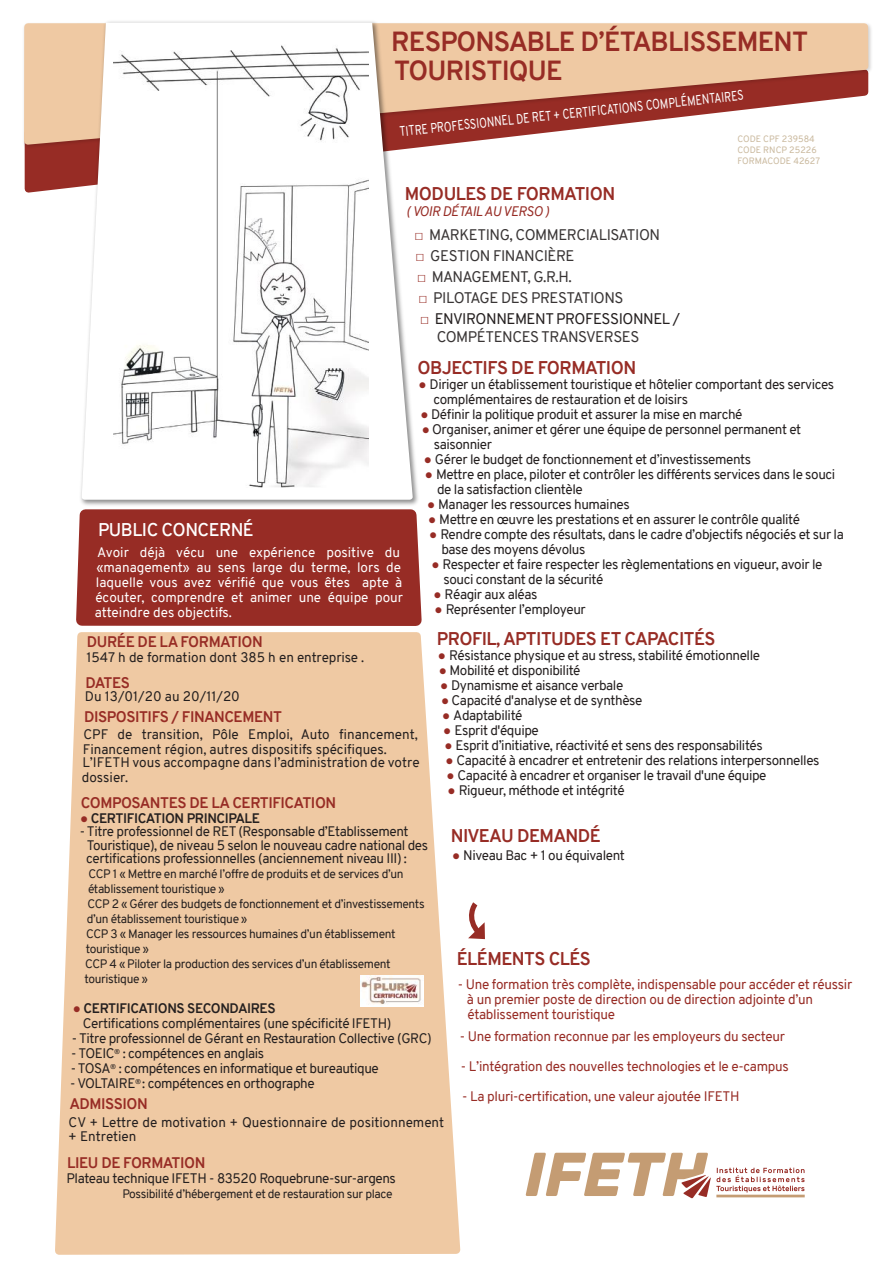
<style>
.page{position:relative;width:893px;height:1263px;background:#fff}
.page>*{position:absolute;margin:0;border:0;box-sizing:border-box;transform-origin:0 0}
.t1{font:700 27px/28.5px "Overpass";letter-spacing:-.03em;color:#972c25}
.t2{font:700 18px "Overpass";letter-spacing:-.03em;color:#972c25}
.t3{font:600 18px "Overpass";letter-spacing:-.03em;color:#fff}
.t4{font:700 15px "Overpass";letter-spacing:-.03em;color:#972c25}
.t5{font:15px "Overpass";letter-spacing:-.03em;color:#393535}
.t6{font:15px/18px "Overpass";letter-spacing:-.03em;color:#241f1f}
.t7{font:13.5px/15px "Overpass";letter-spacing:-.03em;color:#241f1f}
.t8{font:13.5px/15px "Overpass";letter-spacing:-.02em;color:#972c25}
.t9{font:13.5px/15px "Overpass";color:#241f1f}
.t10{font:13.5px/15px "Overpass";color:#fff}
.t11{font:13.5px "Overpass";color:#fff;scale:.78 1}
.t12{font:700 13.5px "Overpass";letter-spacing:-.03em;color:#241f1f}
.t13{font:italic 13.5px "Overpass";letter-spacing:-.03em;color:#972c25}
.t14{font:12px/15px "Overpass";letter-spacing:-.03em;color:#241f1f}
.t15{font:9px/10.8px "Overpass";color:#cab99e}
.s1{font-family:"Franklin Gothic";font-weight:600;font-style:italic;color:#972c25}
.s2{color:#393535}
.s3{font-family:"Franklin Gothic";color:#972c25}
.s4{font-family:"Franklin Gothic";font-weight:400;color:#972c25}
.s5{font-weight:700}
</style>
<div class="page">
<svg style="left:24px;top:151px;width:54px;height:42px;background:#9f3e37"></svg>
<svg style="left:24px;top:23px;width:847px;height:126px"></svg>
<svg style="left:55px;top:632px;width:406px;height:623px;background:#f0cdaa"></svg>
<div style="left:76px;top:509px;width:346px;height:117px;background:#972c25"></div>
<img style="left:78px;top:21px;width:343px;height:485px">
<svg style="left:82px;top:23px;width:331px;height:477px"></svg>
<svg style="left:468px;top:902px;width:17px;height:38px"></svg>
<svg style="left:526px;top:1153px;width:279px;height:45px"></svg>
<hr style="left:716px;top:1195px;width:89px;height:2px;background:#c49c73">
<img style="left:113px;top:34px;width:256px;height:453px">
<img style="left:360px;top:976px;width:63px;height:31px">
<h1 class="t1" style="left:391px;top:28px;width:418px">RESPONSABLE D’ÉTABLISSEMENT<br>TOURISTIQUE</h1>
<p class="t11" style="left:399px;top:122px;width:445px;rotate:-6deg">TITRE PROFESSIONNEL DE RET + CERTIFICATIONS COMPLÉMENTAIRES</p>
<p class="t15" style="left:737px;top:134px;width:84px">CODE CPF 239584<br>CODE RNCP 25226<br>FORMACODE 42627</p>
<h2 class="t2" style="left:405px;top:181px;width:212px">MODULES DE FORMATION</h2>
<p class="t13" style="left:406px;top:202px;width:145px">( VOIR DÉTAIL AU VERSO )</p>
<p class="t5" style="left:414px;top:224px;width:247px"><span class="s1">□</span> MARKETING, COMMERCIALISATION</p>
<p class="t5" style="left:415px;top:245px;width:161px"><span class="s1">□</span> GESTION FINANCIÈRE</p>
<p class="t5" style="left:417px;top:266px;width:156px"><span class="s1">□</span> MANAGEMENT, G.R.H.</p>
<p class="t5" style="left:418px;top:287px;width:207px"><span class="s1">□</span> PILOTAGE DES PRESTATIONS</p>
<p class="t6" style="left:437px;top:310px;width:245px;text-indent:-17px"><span class="s1">□</span> ENVIRONNEMENT PROFESSIONNEL /<br><span class="s2">COMPÉTENCES TRANSVERSES</span></p>
<h2 class="t2" style="left:417px;top:355px;width:220px">OBJECTIFS DE FORMATION</h2>
<p class="t7" style="left:433px;top:377px;width:402px;text-indent:-15px"><span class="s3">●</span> Diriger un établissement touristique et hôtelier comportant des services complémentaires de restauration et de loisirs</p>
<p class="t7" style="left:421px;top:407px;width:323px"><span class="s3">●</span> Définir la politique produit et assurer la mise en marché</p>
<p class="t7" style="left:434px;top:422px;width:369px;text-indent:-12px"><span class="s3">●</span> Organiser, animer et gérer une équipe de personnel permanent et saisonnier</p>
<p class="t7" style="left:424px;top:452px;width:329px"><span class="s3">●</span> Gérer le budget de fonctionnement et d’investissements</p>
<p class="t7" style="left:437px;top:467px;width:400px;text-indent:-12px"><span class="s3">●</span> Mettre en place, piloter et contrôler les différents services dans le souci de la satisfaction clientèle</p>
<p class="t7" style="left:427px;top:497px;width:204px"><span class="s3">●</span> Manager les ressources humaines</p>
<p class="t7" style="left:428px;top:512px;width:373px"><span class="s3">●</span> Mettre en œuvre les prestations et en assurer le contrôle qualité</p>
<p class="t7" style="left:441px;top:527px;width:404px;text-indent:-12px"><span class="s3">●</span> Rendre compte des résultats, dans le cadre d’objectifs négociés et sur la base des moyens dévolus</p>
<p class="t7" style="left:443px;top:557px;width:380px;text-indent:-12px"><span class="s3">●</span> Respecter et faire respecter les règlementations en vigueur, avoir le souci constant de la sécurité</p>
<p class="t7" style="left:433px;top:587px;width:106px"><span class="s3">●</span> Réagir aux aléas</p>
<p class="t7" style="left:435px;top:602px;width:153px"><span class="s3">●</span> Représenter l’employeur</p>
<h2 class="t2" style="left:437px;top:626px;width:280px">PROFIL, APTITUDES ET CAPACITÉS</h2>
<p class="t7" style="left:438px;top:648px;width:324px"><span class="s3">●</span> Résistance physique et au stress, stabilité émotionnelle</p>
<p class="t7" style="left:439px;top:663px;width:143px"><span class="s3">●</span> Mobilité et disponibilité</p>
<p class="t7" style="left:440px;top:678px;width:185px"><span class="s3">●</span> Dynamisme et aisance verbale</p>
<p class="t7" style="left:441px;top:693px;width:203px"><span class="s3">●</span> Capacité d'analyse et de synthèse</p>
<p class="t7" style="left:442px;top:708px;width:82px"><span class="s3">●</span> Adaptabilité</p>
<p class="t7" style="left:443px;top:723px;width:97px"><span class="s3">●</span> Esprit d'équipe</p>
<p class="t7" style="left:444px;top:738px;width:320px"><span class="s3">●</span> Esprit d’initiative, réactivité et sens des responsabilités</p>
<p class="t7" style="left:445px;top:753px;width:376px"><span class="s3">●</span> Capacité à encadrer et entretenir des relations interpersonnelles</p>
<p class="t7" style="left:446px;top:768px;width:321px"><span class="s3">●</span> Capacité à encadrer et organiser le travail d'une équipe</p>
<p class="t7" style="left:448px;top:783px;width:179px"><span class="s3">●</span> Rigueur, méthode et intégrité</p>
<h2 class="t2" style="left:451px;top:823px;width:151px">NIVEAU DEMANDÉ</h2>
<p class="t7" style="left:452px;top:848px;width:174px"><span class="s3">●</span> Niveau Bac + 1 ou équivalent</p>
<h2 class="t3" style="left:98px;top:516px;width:157px">PUBLIC CONCERNÉ</h2>
<p class="t10" style="left:95px;top:544px;width:310px">Avoir déjà vécu une expérience positive du «management» au sens large du terme, lors de laquelle vous avez vérifié que vous êtes apte à écouter, comprendre et animer une équipe pour atteindre des objectifs.</p>
<p class="t4" style="left:87px;top:631px;width:177px">DURÉE DE LA FORMATION</p>
<p class="t9" style="left:86px;top:650px;width:279px">1547 h de formation dont 385 h en entreprise .</p>
<p class="t4" style="left:85px;top:672px;width:46px">DATES</p>
<p class="t9" style="left:85px;top:689px;width:157px">Du 13/01/20 au 20/11/20</p>
<p class="t4" style="left:84px;top:706px;width:199px">DISPOSITIFS / FINANCEMENT</p>
<p class="t9" style="left:83px;top:727px;width:336px">CPF de transition, Pôle Emploi, Auto financement,<br>Financement région, autres dispositifs spécifiques.</p>
<p class="t9" style="left:82px;top:755px;width:339px">L’IFETH vous accompagne dans l’administration de votre dossier.</p>
<p class="t4" style="left:81px;top:792px;width:257px">COMPOSANTES DE LA CERTIFICATION</p>
<p class="t12" style="left:80px;top:808px;width:181px"><span class="s4">●</span> CERTIFICATION PRINCIPALE</p>
<p class="t7" style="left:86px;top:825px;width:343px;line-height:13.5px;text-indent:-6px">- Titre professionnel de RET (Responsable d’Etablissement<br>Touristique), de niveau 5 selon le nouveau cadre national des certifications professionnelles (anciennement niveau III) :</p>
<p class="t14" style="left:85px;top:867px;width:342px;text-indent:4px">CCP 1 « Mettre en marché l’offre de produits et de services d’un établissement touristique »<br>CCP 2 « Gérer des budgets de fonctionnement et d’investissements d’un établissement touristique »<br>CCP 3 « Manager les ressources humaines d’un établissement touristique »<br>CCP 4 « Piloter la production des services d’un établissement touristique »</p>
<p class="t7" style="left:83px;top:1001px;width:310px;text-indent:-10px"><span class="s3">●</span> <span class="s5">CERTIFICATIONS SECONDAIRES<br></span>Certifications complémentaires (une spécificité IFETH)</p>
<p class="t7" style="left:72px;top:1031px;width:361px">- Titre professionnel de Gérant en Restauration Collective (GRC)</p>
<p class="t7" style="left:71px;top:1046px;width:194px">- TOEIC<sup>®</sup> : compétences en anglais</p>
<p class="t7" style="left:71px;top:1061px;width:310px">- TOSA<sup>®</sup> : compétences en informatique et bureautique</p>
<p class="t7" style="left:70px;top:1076px;width:246px">- VOLTAIRE<sup>®</sup> : compétences en orthographe</p>
<p class="t4" style="left:69px;top:1093px;width:80px">ADMISSION</p>
<p class="t9" style="left:68px;top:1116px;width:378px;line-height:13.5px">CV + Lettre de motivation + Questionnaire de positionnement + Entretien</p>
<p class="t4" style="left:67px;top:1152px;width:140px">LIEU DE FORMATION</p>
<p class="t7" style="left:67px;top:1171px;width:331px">Plateau technique IFETH - 83520 Roquebrune-sur-argens</p>
<p class="t14" style="left:122px;top:1186px;width:272px">Possibilité d’hébergement et de restauration sur place</p>
<h2 class="t2" style="left:457px;top:946px;width:136px">ÉLÉMENTS CLÉS</h2>
<p class="t8" style="left:467px;top:977px;width:387px;text-indent:-9px">- Une formation très complète, indispensable pour accéder et réussir à un premier poste de direction ou de direction adjointe d’un établissement touristique</p>
<p class="t8" style="left:460px;top:1029px;width:327px">- Une formation reconnue par les employeurs du secteur</p>
<p class="t8" style="left:461px;top:1059px;width:329px">- L’intégration des nouvelles technologies et le e-campus</p>
<p class="t8" style="left:462px;top:1089px;width:279px">- La pluri-certification, une valeur ajoutée IFETH</p>
</div>
